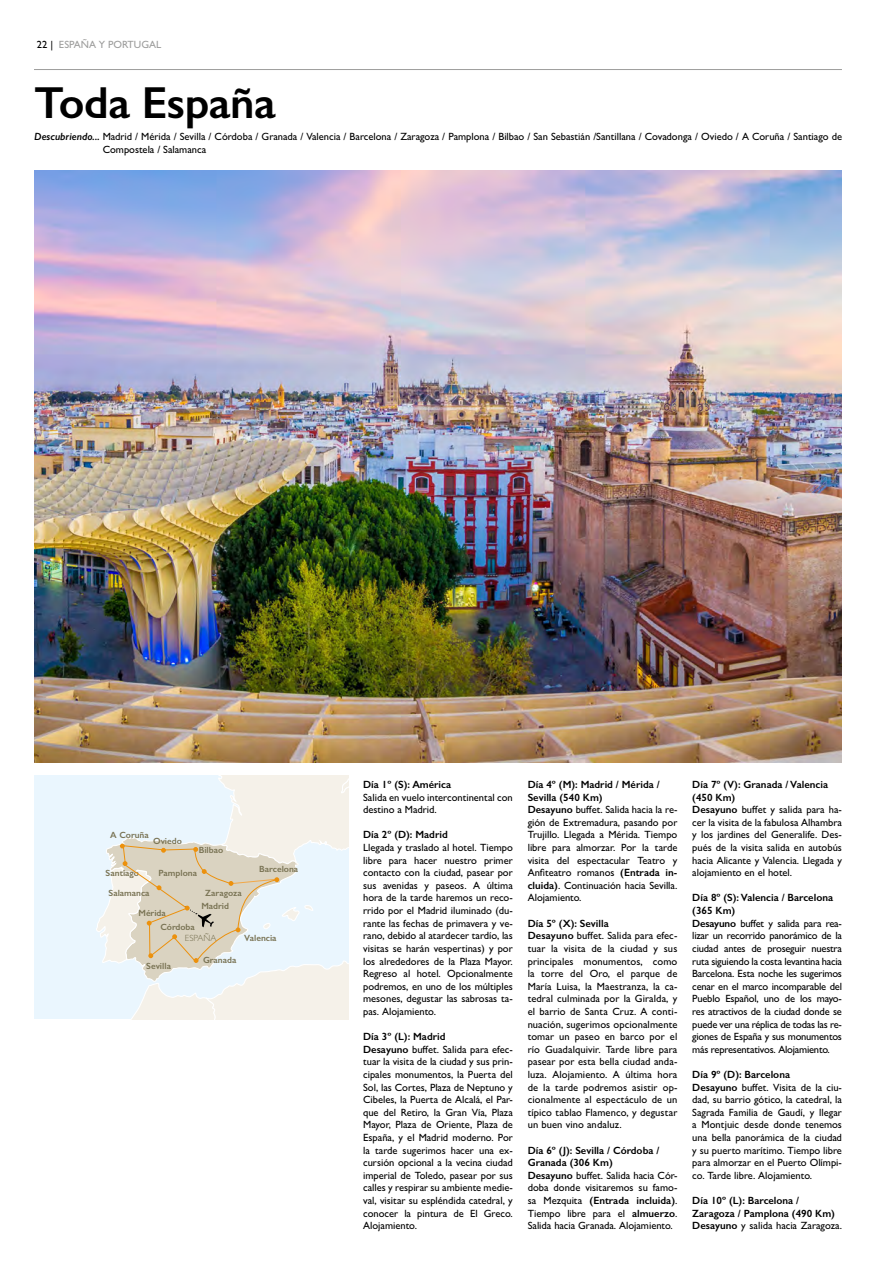
<style>
.page{position:relative;width:893px;height:1263px;background:#fff}
.page>*{position:absolute;margin:0;border:0;box-sizing:border-box;transform-origin:0 0}
.t1{font:600 45px "Gill Sans";letter-spacing:-.01em;color:#000}
.t2{font:500 10.5px/12.6px "Gill Sans";color:#000}
.t3{font:500 10.5px/12.6px "Gill Sans";letter-spacing:-.02em;color:#000}
.t4{font:600 10.5px/12.6px "Gill Sans";color:#000}
.t5{font:500 10.5px "Gill Sans";color:#9d9d9c}
.t6{font:600 9px "Gill Sans";color:#797354}
.t7{font:300 9px "Gill Sans";color:#797354}
.s1{color:#000}
.s2{font-weight:600;font-style:italic}
.s3{font-weight:600}
.s4{font-weight:500}
</style>
<div class="page">
<hr style="left:34px;top:69px;width:808px;height:1px;background:#9d9d9c">
<img style="left:34px;top:171px;width:808px;height:592px">
<svg style="left:34px;top:775px;width:314px;height:244px;background:#eaedeb"></svg>
<p class="t5" style="left:37px;top:38px;width:126px"><span class="s1">22 |</span> ESPAÑA Y PORTUGAL</p>
<h1 class="t1" style="left:34px;top:75px;width:243px">Toda España</h1>
<p class="t2" style="left:103px;top:130px;width:741px;text-indent:-68px"><span class="s2">Descubriendo...</span> Madrid / Mérida / Sevilla / Córdoba / Granada / Valencia / Barcelona / Zaragoza / Pamplona / Bilbao / San Sebastián /Santillana / Covadonga / Oviedo / A Coruña / Santiago de<br>Compostela / Salamanca</p>
<p class="t6" style="left:110px;top:829px;width:40px">A Coruña</p>
<p class="t6" style="left:153px;top:835px;width:30px">Oviedo</p>
<p class="t6" style="left:199px;top:844px;width:26px">Bilbao</p>
<p class="t6" style="left:106px;top:868px;width:35px">Santiago</p>
<p class="t6" style="left:109px;top:887px;width:43px">Salamanca</p>
<p class="t6" style="left:158px;top:867px;width:40px">Pamplona</p>
<p class="t6" style="left:205px;top:887px;width:38px">Zaragoza</p>
<p class="t6" style="left:139px;top:907px;width:29px">Mérida</p>
<p class="t6" style="left:201px;top:900px;width:29px">Madrid</p>
<p class="t6" style="left:160px;top:922px;width:36px">Córdoba</p>
<p class="t6" style="left:259px;top:863px;width:40px">Barcelona</p>
<p class="t6" style="left:146px;top:960px;width:26px">Sevilla</p>
<p class="t7" style="left:185px;top:932px;width:33px">ESPAÑA</p>
<p class="t6" style="left:244px;top:933px;width:34px">Valencia</p>
<p class="t6" style="left:203px;top:954px;width:35px">Granada</p>
<p class="t4" style="left:363px;top:778px;width:90px">Día 1º (S): América</p>
<p class="t2" style="left:363px;top:791px;width:151px">Salida en vuelo intercontinental con destino a Madrid.</p>
<p class="t4" style="left:363px;top:828px;width:86px">Día 2º (D): Madrid</p>
<p class="t2" style="left:363px;top:841px;width:151px;text-align:justify">Llegada y traslado al hotel. Tiempo libre para hacer nuestro primer contacto con la ciudad, pasear por sus avenidas y paseos. A última hora de la tarde haremos un reco&shy;rrido por el Madrid iluminado (du&shy;rante las fechas de primavera y ve&shy;rano, debido al atardecer tardío, las visitas se harán vespertinas) y por los alrededores de la Plaza Mayor.<br>Regreso al hotel. Opcionalmente podremos, en uno de los múltiples mesones, degustar las sabrosas ta&shy;pas. Alojamiento.</p>
<p class="t2" style="left:363px;top:1030px;width:151px"><span class="s3">Día 3º (L): Madrid<br>Desayuno</span> buffet. Salida para efec&shy;tuar la visita de la ciudad y sus prin&shy;cipales monumentos, la Puerta del<br>Sol, las Cortes, Plaza de Neptuno y<br>Cibeles, la Puerta de Alcalá, el Par&shy;que del Retiro, la Gran Vía, Plaza<br>Mayor, Plaza de Oriente, Plaza de<br>España, y el Madrid moderno. Por la tarde sugerimos hacer una ex&shy;cursión opcional a la vecina ciudad imperial de Toledo, pasear por sus calles y respirar su ambiente medie&shy;val, visitar su espléndida catedral, y conocer la pintura de El Greco.<br>Alojamiento.</p>
<p class="t2" style="left:528px;top:778px;width:151px"><span class="s3">Día 4º (M): Madrid / Mérida /<br>Sevilla (540 Km)<br>Desayuno</span> buffet. Salida hacia la re&shy;gión de Extremadura, pasando por<br>Trujillo. Llegada a Mérida. Tiempo libre para almorzar. Por la tarde visita del espectacular Teatro y<br>Anfiteatro romanos <span class="s3">(Entrada in&shy;cluida)</span>. Continuación hacia Sevilla.<br>Alojamiento.</p>
<p class="t2" style="left:528px;top:917px;width:151px"><span class="s3">Día 5º (X): Sevilla<br>Desayuno</span> buffet. Salida para efec&shy;tuar la visita de la ciudad y sus principales monumentos, como la torre del Oro, el parque de<br>María Luisa, la Maestranza, la ca&shy;tedral culminada por la Giralda, y el barrio de Santa Cruz. A conti&shy;nuación, sugerimos opcionalmente tomar un paseo en barco por el río Guadalquivir. Tarde libre para pasear por esta bella ciudad anda&shy;luza. Alojamiento. A última hora de la tarde podremos asistir op&shy;cionalmente al espectáculo de un típico tablao Flamenco, y degustar un buen vino andaluz.</p>
<p class="t2" style="left:528px;top:1143px;width:151px"><span class="s3">Día 6º (J): Sevilla / Córdoba /<br>Granada (306 Km)<br>Desayuno</span> buffet. Salida hacia Cór&shy;doba donde visitaremos su famo&shy;sa Mezquita <span class="s3">(Entrada incluida)</span>.<br>Tiempo libre para el <span class="s3">almuerzo</span>.<br>Salida hacia Granada. Alojamiento.</p>
<p class="t2" style="left:692px;top:778px;width:151px"><span class="s3">Día 7º (V): Granada / Valencia (450 Km)<br>Desayuno</span> buffet y salida para ha&shy;cer la visita de la fabulosa Alhambra y los jardines del Generalife. Des&shy;pués de la visita salida en autobús hacia Alicante y Valencia. Llegada y alojamiento en el hotel.</p>
<p class="t3" style="left:692px;top:891px;width:151px"><span class="s3">Día 8º (S): Valencia / Barcelona (365 Km)<br>Desayuno</span> buffet y salida para rea&shy;lizar un recorrido panorámico de la ciudad antes de proseguir nuestra ruta siguiendo la costa levantina hacia<br>Barcelona. Esta noche les sugerimos cenar en el marco incomparable del<br>Pueblo Español, uno de los mayo&shy;res atractivos de la ciudad donde se puede ver una réplica de todas las re&shy;giones de España y sus monumentos más representativos. Alojamiento.</p>
<p class="t2" style="left:692px;top:1068px;width:151px"><span class="s3">Día 9º (D): Barcelona<br>Desayuno</span> buffet. Visita de la ciu&shy;dad, su barrio gótico, la catedral, la<br>Sagrada Familia de Gaudí, y llegar a Montjuic desde donde tenemos una bella panorámica de la ciudad y su puerto marítimo. Tiempo libre para almorzar en el Puerto Olímpi&shy;co. Tarde libre. Alojamiento.</p>
<p class="t4" style="left:692px;top:1194px;width:151px">Día 10º (L): Barcelona /<br>Zaragoza / Pamplona (490 Km)<br>Desayuno <span class="s4">y salida hacia Zaragoza.</span></p>
</div>
